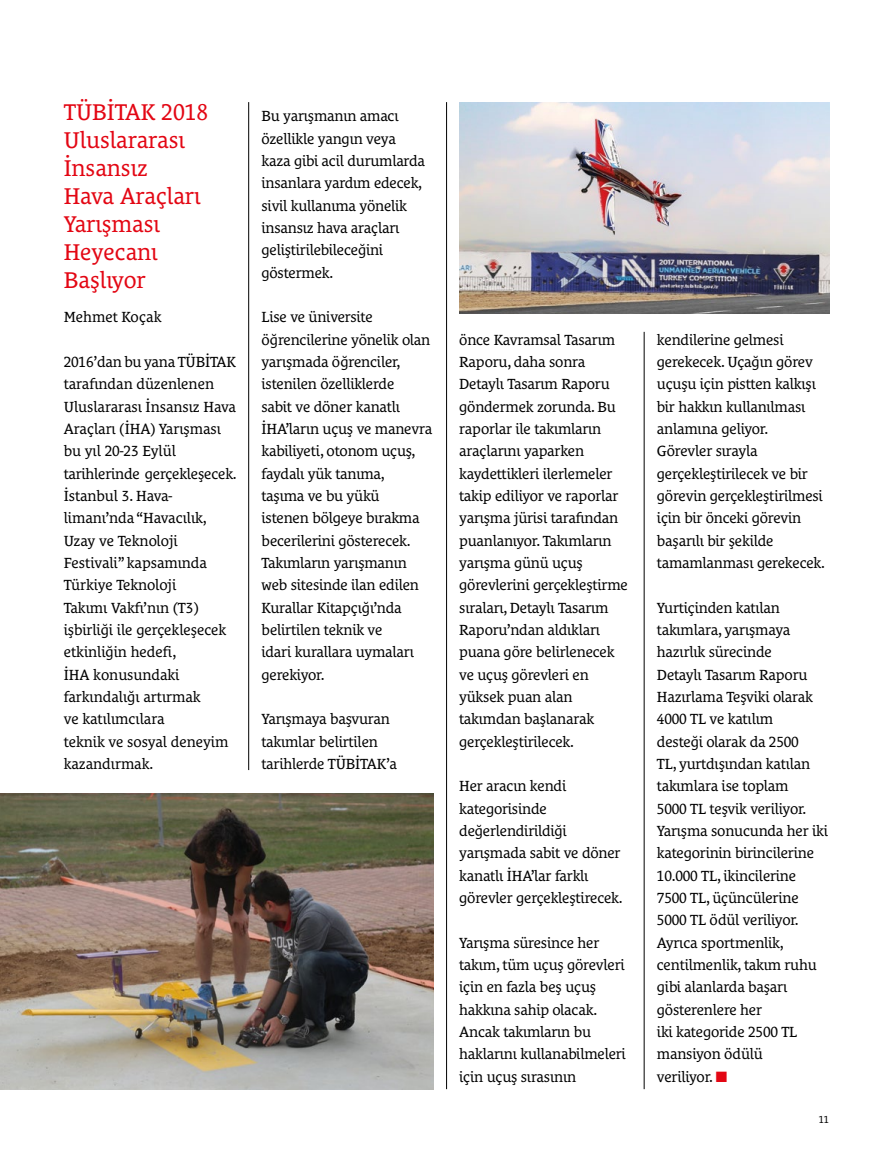
<style>
.page{position:relative;width:893px;height:1170px;background:#fff}
.page>*{position:absolute;margin:0;border:0;box-sizing:border-box;transform-origin:0 0}
.t1{font:23.25px/27.9px "Le Monde Courrier Pro";letter-spacing:-.005em;color:#e30613}
.t2{font:15px/22.4px "Le Monde Courrier Pro";letter-spacing:-.015em;color:#000}
.t3{font:10.35px "Le Monde Courrier Pro";color:#000}
.s1{color:#e30613}
</style>
<div class="page">
<hr style="left:644px;top:332px;width:1px;height:757px;background:#000">
<hr style="left:248px;top:102px;width:1px;height:668px;background:#000">
<hr style="left:446px;top:102px;width:1px;height:987px;background:#000">
<img style="left:0;top:793px;width:434px;height:296px">
<img style="left:459px;top:102px;width:370px;height:211px">
<h1 class="t1" style="left:64px;top:96px;width:146px">TÜBİTAK 2018<br>Uluslararası<br>İnsansız<br>Hava Araçları<br>Yarışması<br>Heyecanı<br>Başlıyor</h1>
<p class="t2" style="left:64px;top:304px;width:99px">Mehmet Koçak</p>
<p class="t2" style="left:64px;top:349px;width:174px">2016’dan bu yana TÜBİTAK tarafından düzenlenen<br>Uluslararası İnsansız Hava<br>Araçları (İHA) Yarışması bu yıl 20-23 Eylül tarihlerinde gerçekleşecek.<br>İstanbul 3. Hava&shy;limanı’nda “Havacılık,<br>Uzay ve Teknoloji<br>Festivali” kapsamında<br>Türkiye Teknoloji<br>Takımı Vakfı’nın (T3) işbirliği ile gerçekleşecek etkinliğin hedefi,<br>İHA konusundaki farkındalığı artırmak<br>ve katılımcılara<br>teknik ve sosyal deneyim kazandırmak.</p>
<p class="t2" style="left:261px;top:103px;width:165px">Bu yarışmanın amacı özellikle yangın veya kaza gibi acil durumlarda insanlara yardım edecek, sivil kullanıma yönelik insansız hava araçları geliştirilebileceğini göstermek.</p>
<p class="t2" style="left:261px;top:304px;width:172px">Lise ve üniversite öğrencilerine yönelik olan yarışmada öğrenciler, istenilen özelliklerde<br>sabit ve döner kanatlı<br>İHA’ların uçuş ve manevra kabiliyeti, otonom uçuş, faydalı yük tanıma,<br>taşıma ve bu yükü<br>istenen bölgeye bırakma becerilerini gösterecek.<br>Takımların yarışmanın web sitesinde ilan edilen<br>Kurallar Kitapçığı’nda belirtilen teknik ve<br>idari kurallara uymaları gerekiyor.</p>
<p class="t2" style="left:261px;top:706px;width:137px">Yarışmaya başvuran takımlar belirtilen tarihlerde TÜBİTAK’a</p>
<p class="t2" style="left:459px;top:326px;width:170px">önce Kavramsal Tasarım<br>Raporu, daha sonra<br>Detaylı Tasarım Raporu göndermek zorunda. Bu raporlar ile takımların araçlarını yaparken kaydettikleri ilerlemeler takip ediliyor ve raporlar yarışma jürisi tarafından puanlanıyor. Takımların yarışma günü uçuş görevlerini gerçekleştirme sıraları, Detaylı Tasarım<br>Raporu’ndan aldıkları puana göre belirlenecek ve uçuş görevleri en yüksek puan alan takımdan başlanarak gerçekleştirilecek.</p>
<p class="t2" style="left:459px;top:773px;width:165px">Her aracın kendi kategorisinde değerlendirildiği yarışmada sabit ve döner kanatlı İHA’lar farklı görevler gerçekleştirecek.</p>
<p class="t2" style="left:459px;top:929px;width:168px">Yarışma süresince her takım, tüm uçuş görevleri için en fazla beş uçuş hakkına sahip olacak.<br>Ancak takımların bu haklarını kullanabilmeleri için uçuş sırasının</p>
<p class="t2" style="left:657px;top:326px;width:169px">kendilerine gelmesi gerekecek. Uçağın görev uçuşu için pistten kalkışı bir hakkın kullanılması anlamına geliyor.<br>Görevler sırayla gerçekleştirilecek ve bir görevin gerçekleştirilmesi için bir önceki görevin başarılı bir şekilde tamamlanması gerekecek.</p>
<p class="t2" style="left:657px;top:594px;width:173px">Yurtiçinden katılan takımlara, yarışmaya hazırlık sürecinde<br>Detaylı Tasarım Raporu<br>Hazırlama Teşviki olarak<br>4000 TL ve katılım<br>desteği olarak da 2500<br>TL, yurtdışından katılan takımlara ise toplam<br>5000 TL teşvik veriliyor.<br>Yarışma sonucunda her iki kategorinin birincilerine<br>10.000 TL, ikincilerine<br>7500 TL, üçüncülerine<br>5000 TL ödül veriliyor.<br>Ayrıca sportmenlik, centilmenlik, takım ruhu gibi alanlarda başarı gösterenlere her<br>iki kategoride 2500 TL mansiyon ödülü<br>veriliyor. <span class="s1">■</span></p>
<p class="t3" style="left:819px;top:1110px;width:12px">11</p>
</div>
